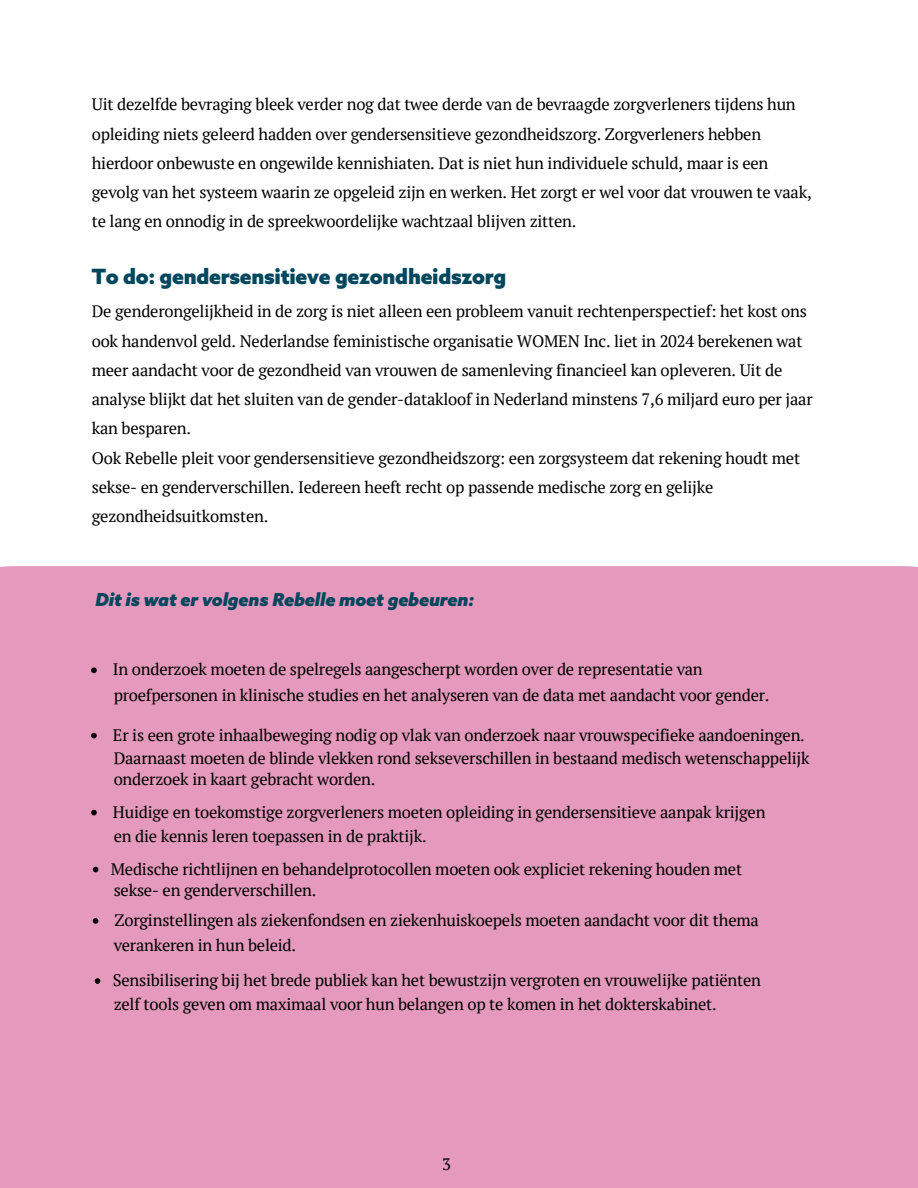
<style>
.page{position:relative;width:918px;height:1188px;background:#fff}
.page>*{position:absolute;margin:0;border:0;box-sizing:border-box;transform-origin:0 0}
.t1{font:900 21px "Azo Sans";letter-spacing:-.015em;color:#00475d}
.t2{font:italic 900 18px "Azo Sans";letter-spacing:-.015em;color:#00475d}
.t3{font:16.5px "PT Serif";letter-spacing:-.015em;color:#000}
</style>
<div class="page">
<div style="left:0;top:885px;width:918px;height:303px;background:#e499bd"></div>
<div style="left:0;top:566px;width:918px;height:319px;background:#e499bd"></div>
<svg style="left:91px;top:667px;width:6px;height:6px"></svg>
<svg style="left:91px;top:733px;width:6px;height:5px"></svg>
<svg style="left:91px;top:810px;width:6px;height:5px"></svg>
<svg style="left:93px;top:867px;width:5px;height:5px"></svg>
<svg style="left:93px;top:918px;width:5px;height:6px"></svg>
<svg style="left:95px;top:978px;width:5px;height:6px"></svg>
<p class="t3" style="left:92px;top:93px;width:706px">Uit dezelfde bevraging bleek verder nog dat twee derde van de bevraagde zorgverleners tijdens hun</p>
<p class="t3" style="left:92px;top:122px;width:671px">opleiding niets geleerd hadden over gendersensitieve gezondheidszorg. Zorgverleners hebben</p>
<p class="t3" style="left:92px;top:152px;width:678px">hierdoor onbewuste en ongewilde kennishiaten. Dat is niet hun individuele schuld, maar is een</p>
<p class="t3" style="left:92px;top:181px;width:721px">gevolg van het systeem waarin ze opgeleid zijn en werken. Het zorgt er wel voor dat vrouwen te vaak,</p>
<p class="t3" style="left:92px;top:210px;width:486px">te lang en onnodig in de spreekwoordelijke wachtzaal blijven zitten.</p>
<p class="t1" style="left:92px;top:265px;width:416px">To do: gendersensitieve gezondheidszorg</p>
<p class="t3" style="left:92px;top:300px;width:717px">De genderongelijkheid in de zorg is niet alleen een probleem vanuit rechtenperspectief: het kost ons</p>
<p class="t3" style="left:92px;top:330px;width:712px">ook handenvol geld. Nederlandse feministische organisatie WOMEN Inc. liet in 2024 berekenen wat</p>
<p class="t3" style="left:92px;top:359px;width:692px">meer aandacht voor de gezondheid van vrouwen de samenleving financieel kan opleveren. Uit de</p>
<p class="t3" style="left:92px;top:388px;width:722px">analyse blijkt dat het sluiten van de gender-datakloof in Nederland minstens 7,6 miljard euro per jaar</p>
<p class="t3" style="left:92px;top:417px;width:101px">kan besparen.</p>
<p class="t3" style="left:92px;top:447px;width:710px">Ook Rebelle pleit voor gendersensitieve gezondheidszorg: een zorgsysteem dat rekening houdt met</p>
<p class="t3" style="left:92px;top:476px;width:623px">sekse- en genderverschillen. Iedereen heeft recht op passende medische zorg en gelijke</p>
<p class="t3" style="left:92px;top:505px;width:178px">gezondheidsuitkomsten.</p>
<p class="t2" style="left:95px;top:590px;width:380px">Dit is wat er volgens Rebelle moet gebeuren:</p>
<p class="t3" style="left:113px;top:658px;width:591px">In onderzoek moeten de spelregels aangescherpt worden over de representatie van</p>
<h1 class="t3" style="left:114px;top:684px;width:657px">proefpersonen in klinische studies en het analyseren van de data met aandacht voor gender.</h1>
<p class="t3" style="left:113px;top:724px;width:693px">Er is een grote inhaalbeweging nodig op vlak van onderzoek naar vrouwspecifieke aandoeningen.</p>
<p class="t3" style="left:114px;top:746px;width:698px">Daarnaast moeten de blinde vlekken rond sekseverschillen in bestaand medisch wetenschappelijk</p>
<p class="t3" style="left:114px;top:768px;width:263px">onderzoek in kaart gebracht worden.</p>
<p class="t3" style="left:113px;top:801px;width:654px">Huidige en toekomstige zorgverleners moeten opleiding in gendersensitieve aanpak krijgen</p>
<p class="t3" style="left:114px;top:825px;width:315px">en die kennis leren toepassen in de praktijk.</p>
<p class="t3" style="left:111px;top:858px;width:633px">Medische richtlijnen en behandelprotocollen moeten ook expliciet rekening houden met</p>
<p class="t3" style="left:114px;top:879px;width:204px">sekse- en genderverschillen.</p>
<p class="t3" style="left:115px;top:909px;width:646px">Zorginstellingen als ziekenfondsen en ziekenhuiskoepels moeten aandacht voor dit thema</p>
<p class="t3" style="left:114px;top:933px;width:184px">verankeren in hun beleid.</p>
<p class="t3" style="left:113px;top:969px;width:650px">Sensibilisering bij het brede publiek kan het bewustzijn vergroten en vrouwelijke patiënten</p>
<p class="t3" style="left:114px;top:993px;width:605px">zelf tools geven om maximaal voor hun belangen op te komen in het dokterskabinet.</p>
<p class="t3" style="left:442px;top:1153px;width:10px">3</p>
</div>
